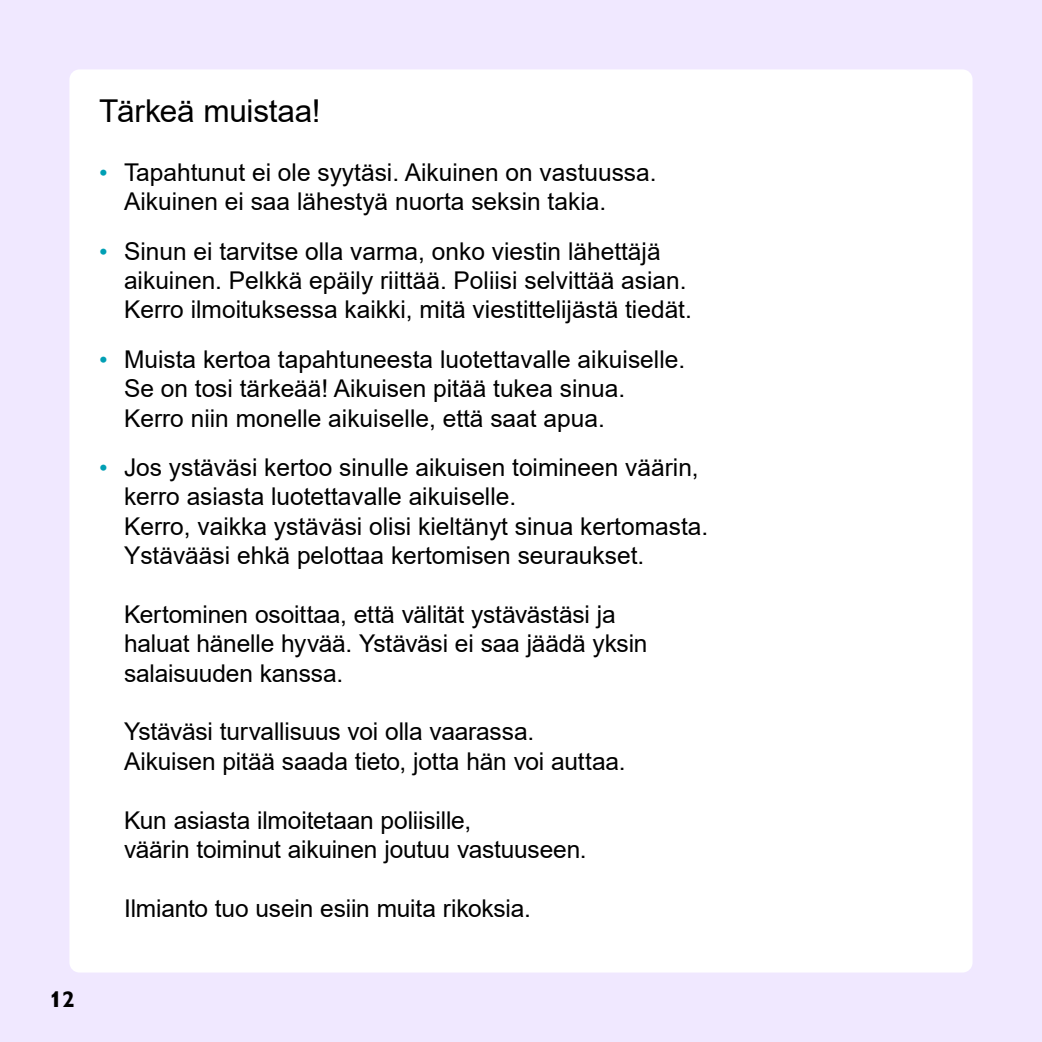
<style>
.page{position:relative;width:1042px;height:1042px;background:#f0e8ff}
.page>*{position:absolute;margin:0;border:0;box-sizing:border-box;transform-origin:0 0}
.t1{font:31.5px "Arial";letter-spacing:-.01em;color:#000}
.t2{font:24.5px/29.4px "Arial";color:#000}
.t3{font:700 22.75px "Gill Sans Infant Std";color:#000}
.s1{font-family:"Gill Sans Infant Std";color:#009fb4}
</style>
<div class="page">
<div style="left:69px;top:69px;width:903px;height:903px;background:#fff;border-radius:10px"></div>
<p class="t1" style="left:99px;top:89px;width:223px">Tärkeä muistaa!</p>
<p class="t2" style="left:124px;top:157px;width:534px;text-indent:-25px"><span class="s1">•</span> Tapahtunut ei ole syytäsi. Aikuinen on vastuussa.<br>Aikuinen ei saa lähestyä nuorta seksin takia.</p>
<p class="t2" style="left:124px;top:236px;width:569px;text-indent:-25px"><span class="s1">•</span> Sinun ei tarvitse olla varma, onko viestin lähettäjä aikuinen. Pelkkä epäily riittää. Poliisi selvittää asian.<br>Kerro ilmoituksessa kaikki, mitä viestittelijästä tiedät.</p>
<p class="t2" style="left:124px;top:344px;width:563px;text-indent:-25px"><span class="s1">•</span> Muista kertoa tapahtuneesta luotettavalle aikuiselle.<br>Se on tosi tärkeää! Aikuisen pitää tukea sinua.<br>Kerro niin monelle aikuiselle, että saat apua.</p>
<p class="t2" style="left:124px;top:452px;width:586px;text-indent:-25px"><span class="s1">•</span> Jos ystäväsi kertoo sinulle aikuisen toimineen väärin, kerro asiasta luotettavalle aikuiselle.<br>Kerro, vaikka ystäväsi olisi kieltänyt sinua kertomasta.<br>Ystävääsi ehkä pelottaa kertomisen seuraukset.</p>
<p class="t2" style="left:124px;top:599px;width:525px">Kertominen osoittaa, että välität ystävästäsi ja haluat hänelle hyvää. Ystäväsi ei saa jäädä yksin salaisuuden kanssa.</p>
<p class="t2" style="left:124px;top:717px;width:503px">Ystäväsi turvallisuus voi olla vaarassa.<br>Aikuisen pitää saada tieto, jotta hän voi auttaa.</p>
<p class="t2" style="left:124px;top:805px;width:464px">Kun asiasta ilmoitetaan poliisille,<br>väärin toiminut aikuinen joutuu vastuuseen.</p>
<p class="t2" style="left:124px;top:893px;width:408px">Ilmianto tuo usein esiin muita rikoksia.</p>
<p class="t3" style="left:50px;top:985px;width:27px">12</p>
</div>
